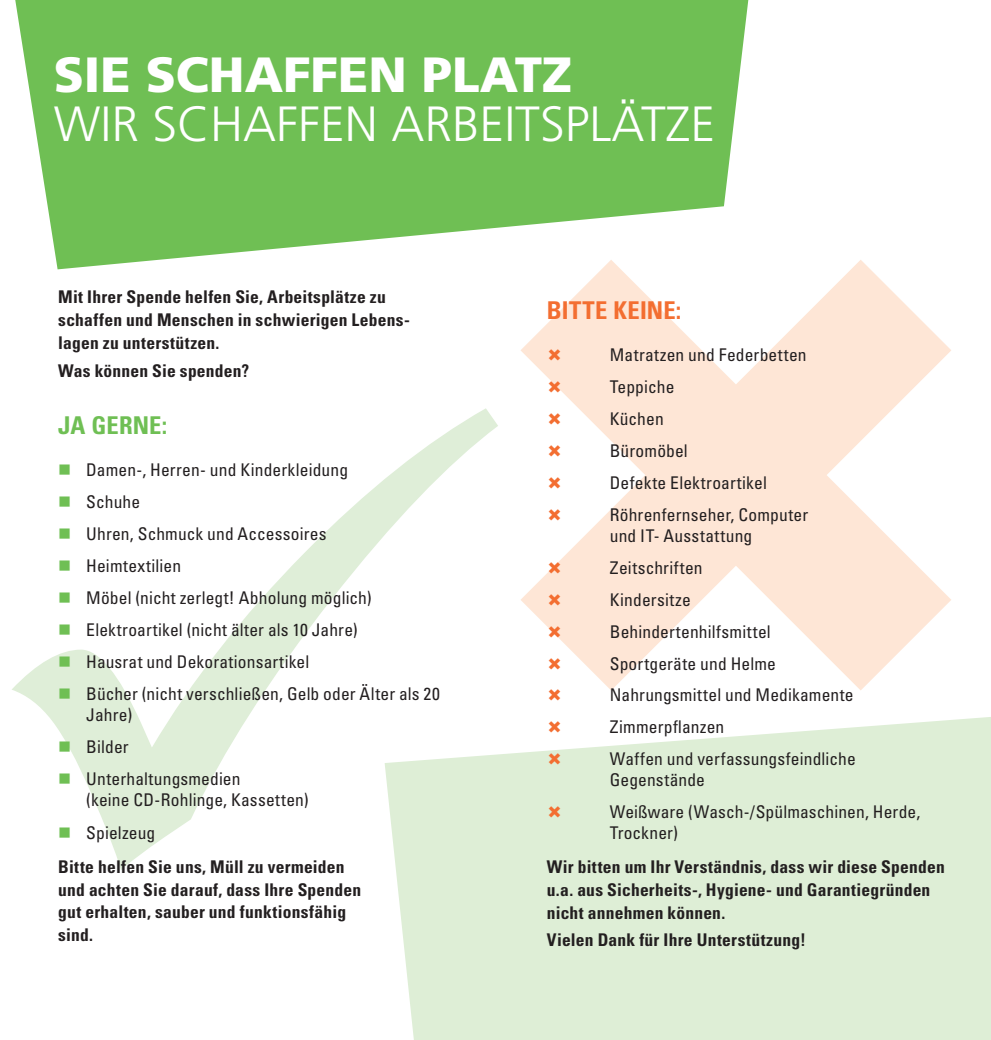
<style>
.page{position:relative;width:991px;height:1040px;background:#fff}
.page>*{position:absolute;margin:0;border:0;box-sizing:border-box;transform-origin:0 0}
.t1{font:300 49.35px "Frutiger LT Std";color:#fff}
.t2{font:900 49.35px "Frutiger LT Std";color:#fff}
.t3{font:700 condensed 24.5px "Univers LT Std";letter-spacing:.015em;color:#f36e31}
.t4{font:700 condensed 24.5px "Univers LT Std";letter-spacing:.005em;color:#6fbf54}
.t5{font:condensed 17.5px/31.8px "Univers LT Std";letter-spacing:.01em;color:#231f20}
.t6{font:700 condensed 17.5px/22.8px "Univers LT Std";letter-spacing:.015em;color:#231f20}
.s1{color:#6fbf54}
.s2{font-weight:400}
</style>
<div class="page">
<svg style="left:15px;top:0;width:734px;height:269px;background:#83c76b"></svg>
<div style="left:396px;top:717px;width:594px;height:322px;background:#deeed6"></div>
<svg style="left:520px;top:253px;width:229px;height:16px"></svg>
<svg style="left:549px;top:721px;width:11px;height:11px"></svg>
<svg style="left:549px;top:753px;width:11px;height:11px"></svg>
<svg style="left:549px;top:806px;width:11px;height:11px"></svg>
<svg style="left:384px;top:717px;width:114px;height:152px"></svg>
<h1 class="t2" style="left:54px;top:45px;width:520px">SIE SCHAFFEN PLATZ</h1>
<h1 class="t1" style="left:54px;top:96px;width:663px">WIR SCHAFFEN ARBEITSPLÄTZE</h1>
<p class="t6" style="left:58px;top:285px;width:353px">Mit Ihrer Spende helfen Sie, Arbeitsplätze zu schaffen und Menschen in schwierigen Lebens&shy;lagen zu unterstützen.</p>
<p class="t6" style="left:58px;top:359px;width:192px">Was können Sie spenden?</p>
<h2 class="t4" style="left:58px;top:410px;width:110px">Ja Gerne:</h2>
<p class="t5" style="left:58px;top:453px;width:291px"><span class="s1">■</span> Damen-, Herren- und Kinderkleidung</p>
<p class="t5" style="left:58px;top:485px;width:83px"><span class="s1">■</span> Schuhe</p>
<p class="t5" style="left:58px;top:517px;width:270px"><span class="s1">■</span> Uhren, Schmuck und Accessoires</p>
<p class="t5" style="left:58px;top:549px;width:124px"><span class="s1">■</span> Heimtextilien</p>
<p class="t5" style="left:58px;top:581px;width:315px"><span class="s1">■</span> Möbel (nicht zerlegt! Abholung möglich)</p>
<p class="t5" style="left:58px;top:613px;width:301px"><span class="s1">■</span> Elektroartikel (nicht älter als 10 Jahre)</p>
<p class="t5" style="left:58px;top:645px;width:252px"><span class="s1">■</span> Hausrat und Dekorationsartikel</p>
<p class="t5" style="left:86px;top:682px;width:355px;line-height:21px;text-indent:-28px"><span class="s1">■</span> Bücher (nicht verschließen, Gelb oder Älter als 20<br>Jahre)</p>
<p class="t5" style="left:58px;top:730px;width:72px"><span class="s1">■</span> Bilder</p>
<p class="t5" style="left:86px;top:767px;width:224px;line-height:21px;text-indent:-28px"><span class="s1">■</span> Unterhaltungsmedien<br>(keine CD-Rohlinge, Kassetten)</p>
<p class="t6" style="left:58px;top:816px;width:288px;line-height:33.6px"><span class="s1">■</span> <span class="s2">Spielzeug<br></span>Bitte helfen Sie uns, Müll zu vermeiden</p>
<p class="t6" style="left:58px;top:877px;width:304px">und achten Sie darauf, dass Ihre Spenden gut erhalten, sauber und funktionsfähig sind.</p>
<h2 class="t3" style="left:546px;top:295px;width:136px">Bitte Keine:</h2>
<p class="t5" style="left:609px;top:338px;width:200px">Matratzen und Federbetten<br>Teppiche<br>Küchen<br>Büromöbel<br>Defekte Elektroartikel<br>Röhrenfernseher, Computer</p>
<p class="t5" style="left:609px;top:519px;width:247px">und IT- Ausstattung<br>Zeitschriften<br>Kindersitze<br>Behindertenhilfsmittel<br>Sportgeräte und Helme<br>Nahrungsmittel und Medikamente<br>Zimmerpflanzen<br>Waffen und verfassungsfeindliche</p>
<p class="t5" style="left:609px;top:764px;width:312px">Gegenstände<br>Weißware (Wasch-/Spülmaschinen, Herde,</p>
<p class="t5" style="left:609px;top:816px;width:70px">Trockner)</p>
<p class="t6" style="left:546px;top:855px;width:399px">Wir bitten um Ihr Verständnis, dass wir diese Spenden u.a. aus Sicherheits-, Hygiene- und Garantiegründen nicht annehmen können.</p>
<p class="t6" style="left:546px;top:928px;width:260px">Vielen Dank für Ihre Unterstützung!</p>
</div>
